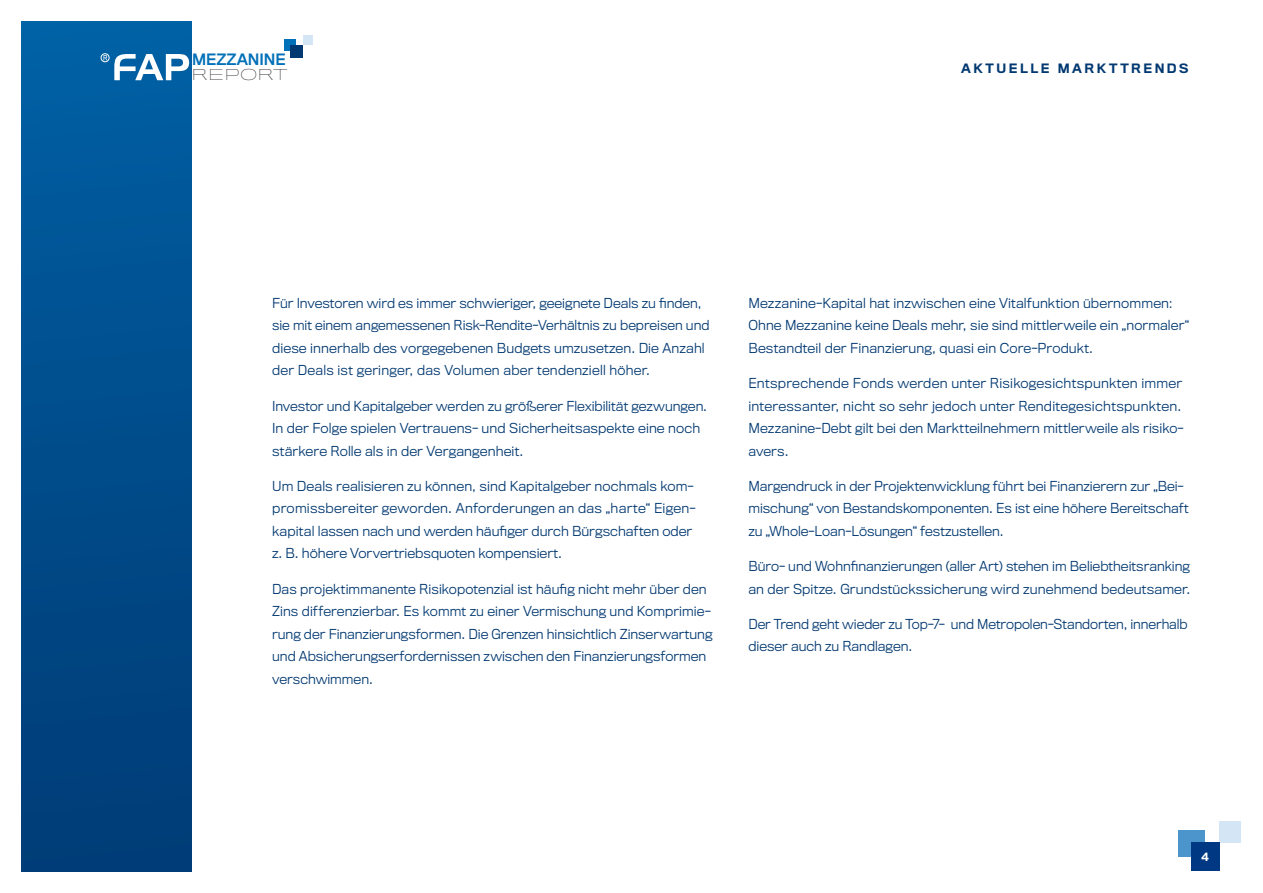
<style>
.page{position:relative;width:1263px;height:893px;background:#fff}
.page>*{position:absolute;margin:0;border:0;box-sizing:border-box;transform-origin:0 0}
.t1{font:14.55px "Titling Gothic FB Normal Standard";color:#0070b8}
.t2{font:100 14.1px "Titling Gothic FB Extended";color:#1a171c}
.t3{font:300 12.75px/22.5px "Titling Gothic FB Normal";letter-spacing:.005em;color:#003871}
.t4{font:500 12px "Titling Gothic FB Normal";letter-spacing:.21em;color:#003871}
.t5{font:500 10.5px "Titling Gothic FB Normal";color:#fff}
</style>
<div class="page">
<div style="left:21px;top:21px;width:170px;height:851px;background:linear-gradient(to bottom,#0060a4,#003b75)"></div>
<div style="left:284px;top:39px;width:12px;height:12px;background:#0070b8"></div>
<div style="left:303px;top:36px;width:9px;height:9px;background:#d4e6f5"></div>
<div style="left:290px;top:45px;width:13px;height:13px;background:#003871"></div>
<svg style="left:114px;top:54px;width:75px;height:26px"></svg>
<svg style="left:104px;top:55px;width:3px;height:5px"></svg>
<div style="left:101px;top:53px;width:8px;height:9px;border:1px solid #fff;border-radius:50%"></div>
<div style="left:1219px;top:821px;width:22px;height:22px;background:#d4e6f5"></div>
<div style="left:1191px;top:843px;width:28px;height:28px;background:#003883"></div>
<svg style="left:1178px;top:830px;width:26px;height:26px"></svg>
<p class="t1" style="left:192px;top:51px;width:95px">MEZZANINE</p>
<p class="t2" style="left:191px;top:66px;width:98px">REPORT</p>
<p class="t4" style="left:961px;top:61px;width:229px">AKTUELLE MARKTTRENDS</p>
<p class="t3" style="left:272px;top:292px;width:439px">Für Investoren wird es immer schwieriger, geeignete Deals zu finden, sie mit einem angemessenen Risk-Rendite-Verhältnis zu bepreisen und diese innerhalb des vorgegebenen Budgets umzusetzen. Die Anzahl der Deals ist geringer, das Volumen aber tendenziell höher.</p>
<p class="t3" style="left:272px;top:394px;width:436px">Investor und Kapitalgeber werden zu größerer Flexibilität gezwungen.<br>In der Folge spielen Vertrauens- und Sicherheitsaspekte eine noch stärkere Rolle als in der Vergangenheit.</p>
<p class="t3" style="left:272px;top:475px;width:425px">Um Deals realisieren zu können, sind Kapitalgeber nochmals kom&shy;promissbereiter geworden. Anforderungen an das „harte“ Eigen&shy;kapital lassen nach und werden häufiger durch Bürgschaften oder z. B. höhere Vorvertriebsquoten kompensiert.</p>
<p class="t3" style="left:272px;top:577px;width:442px">Das projektimmanente Risikopotenzial ist häufig nicht mehr über den Zins differenzierbar. Es kommt zu einer Vermischung und Komprimie&shy;rung der Finanzierungsformen. Die Grenzen hinsichtlich Zinserwartung und Absicherungserfordernissen zwischen den Finanzierungsformen verschwimmen.</p>
<p class="t3" style="left:748px;top:292px;width:442px">Mezzanine-Kapital hat inzwischen eine Vitalfunktion übernommen:<br>Ohne Mezzanine keine Deals mehr, sie sind mittlerweile ein „normaler“<br>Bestandteil der Finanzierung, quasi ein Core-Produkt.</p>
<p class="t3" style="left:748px;top:372px;width:436px">Entsprechende Fonds werden unter Risikogesichtspunkten immer interessanter, nicht so sehr jedoch unter Renditegesichtspunkten.<br>Mezzanine-Debt gilt bei den Marktteilnehmern mittlerweile als risiko&shy;avers.</p>
<p class="t3" style="left:748px;top:475px;width:442px">Margendruck in der Projektenwicklung führt bei Finanzierern zur „Bei&shy;mischung“ von Bestandskomponenten. Es ist eine höhere Bereitschaft zu „Whole-Loan-Lösungen“ festzustellen.</p>
<p class="t3" style="left:748px;top:555px;width:443px">Büro- und Wohnfinanzierungen (aller Art) stehen im Beliebtheitsranking an der Spitze. Grundstückssicherung wird zunehmend bedeutsamer.</p>
<p class="t3" style="left:748px;top:613px;width:441px">Der Trend geht wieder zu Top-7- und Metropolen-Standorten, innerhalb dieser auch zu Randlagen.</p>
<p class="t5" style="left:1201px;top:850px;width:9px">4</p>
</div>
